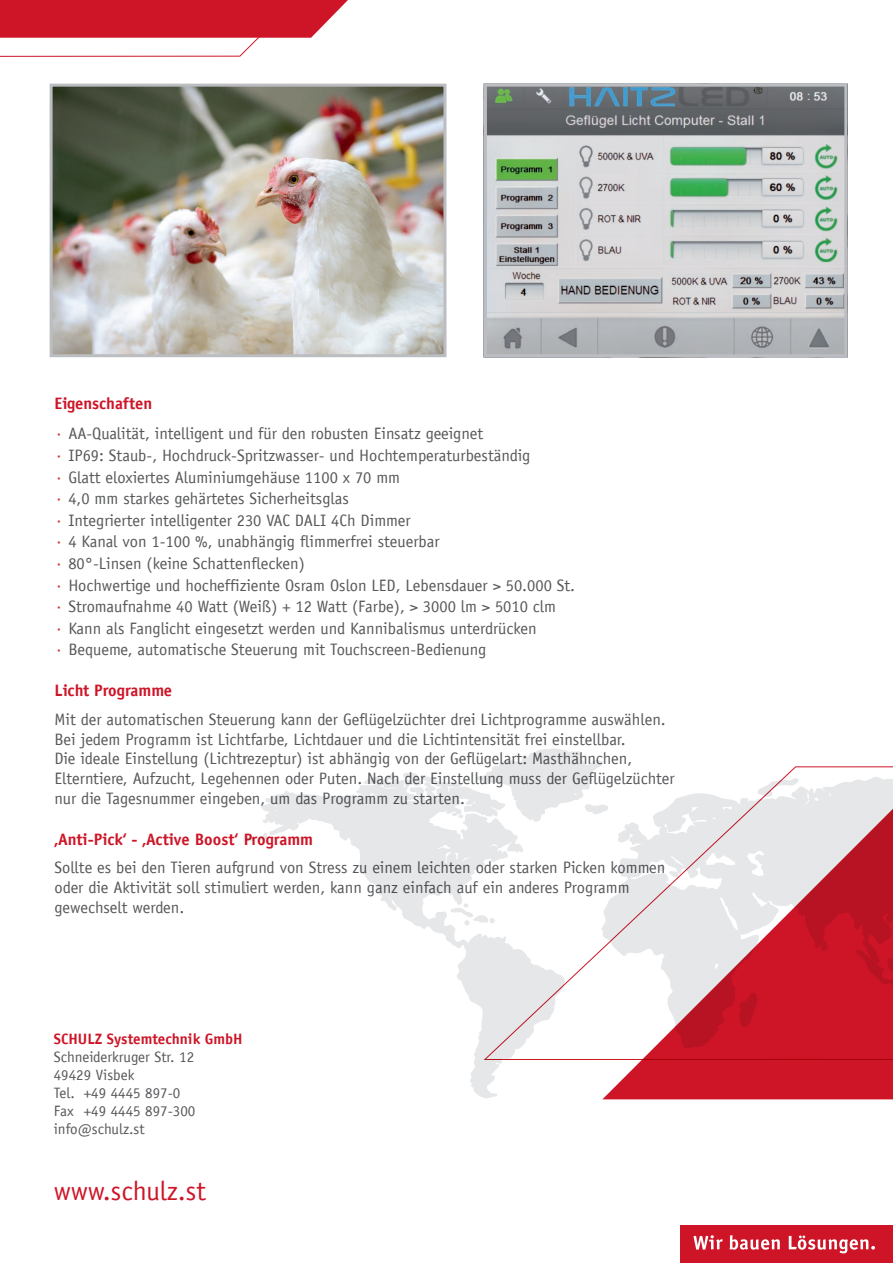
<style>
.page{position:relative;width:893px;height:1263px;background:#fff}
.page>*{position:absolute;margin:0;border:0;box-sizing:border-box;transform-origin:0 0}
.t1{font:27px "Officina Sans";color:#cd1527}
.t2{font:16.5px/21.6px "Officina Sans";color:#57585a}
.t3{font:700 16.5px "Officina Sans";color:#cd1527}
.t4{font:15px/18px "Officina Sans";color:#57585a}
.t5{font:700 15px "Officina Sans";color:#cd1527}
.s1{font-weight:700;color:#cd1527}
.s2{font-size:18px;color:#d23532}
</style>
<div class="page">
<img style="left:54px;top:88px;width:388px;height:265px">
<div style="left:50px;top:84px;width:396px;height:273px;border:3px solid #bcbdc0"></div>
<svg style="left:0;top:0;width:348px;height:57px"></svg>
<svg style="left:245px;top:748px;width:648px;height:350px"></svg>
<svg style="left:680px;top:1225px;width:213px;height:38px"></svg>
<img style="left:488px;top:88px;width:355px;height:265px">
<div style="left:484px;top:84px;width:363px;height:273px;border:3px solid #bcbdc0"></div>
<p class="t2" style="left:54px;top:389px;width:430px;line-height:30.2px"><span class="s1">Eigenschaften<br></span><span class="s2">·</span> AA-Qualität, intelligent und für den robusten Einsatz geeignet</p>
<p class="t2" style="left:54px;top:445px;width:522px"><span class="s2">·</span> IP69: Staub-, Hochdruck-Spritzwasser- und Hochtemperaturbeständig<br><span class="s2">·</span> Glatt eloxiertes Aluminiumgehäuse 1100 x 70 mm<br><span class="s2">·</span> 4,0 mm starkes gehärtetes Sicherheitsglas<br><span class="s2">·</span> Integrierter intelligenter 230 VAC DALI 4Ch Dimmer<br><span class="s2">·</span> 4 Kanal von 1-100 %, unabhängig flimmerfrei steuerbar<br><span class="s2">·</span> 80°-Linsen (keine Schattenflecken)<br><span class="s2">·</span> Hochwertige und hocheffiziente Osram Oslon LED, Lebensdauer &gt; 50.000 St. <span class="s2">·</span> Stromaufnahme 40 Watt (Weiß) + 12 Watt (Farbe), &gt; 3000 lm &gt; 5010 clm<br><span class="s2">·</span> Kann als Fanglicht eingesetzt werden und Kannibalismus unterdrücken<br><span class="s2">·</span> Bequeme, automatische Steuerung mit Touchscreen-Bedienung</p>
<p class="t3" style="left:54px;top:680px;width:119px">Licht Programme</p>
<p class="t2" style="left:54px;top:709px;width:622px;line-height:19.8px">Mit der automatischen Steuerung kann der Geflügelzüchter drei Lichtprogramme auswählen.<br>Bei jedem Programm ist Lichtfarbe, Lichtdauer und die Lichtintensität frei einstellbar.<br>Die ideale Einstellung (Lichtrezeptur) ist abhängig von der Geflügelart: Masthähnchen, Elterntiere, Aufzucht, Legehennen oder Puten. Nach der Einstellung muss der Geflügelzüchter nur die Tagesnummer eingeben, um das Programm zu starten.</p>
<p class="t3" style="left:54px;top:829px;width:260px">‚Anti-Pick‘ - ‚Active Boost‘ Programm</p>
<p class="t2" style="left:54px;top:858px;width:612px;line-height:19.8px">Sollte es bei den Tieren aufgrund von Stress zu einem leichten oder starken Picken kommen oder die Aktivität soll stimuliert werden, kann ganz einfach auf ein anderes Programm gewechselt werden.</p>
<p class="t5" style="left:54px;top:1030px;width:190px">SCHULZ Systemtechnik GmbH</p>
<p class="t4" style="left:54px;top:1048px;width:143px">Schneiderkruger Str. 12<br>49429 Visbek<br>Tel. +49 4445 897-0<br>Fax +49 4445 897-300 info@schulz.st</p>
<h1 class="t1" style="left:54px;top:1175px;width:154px">www.schulz.st</h1>
</div>
